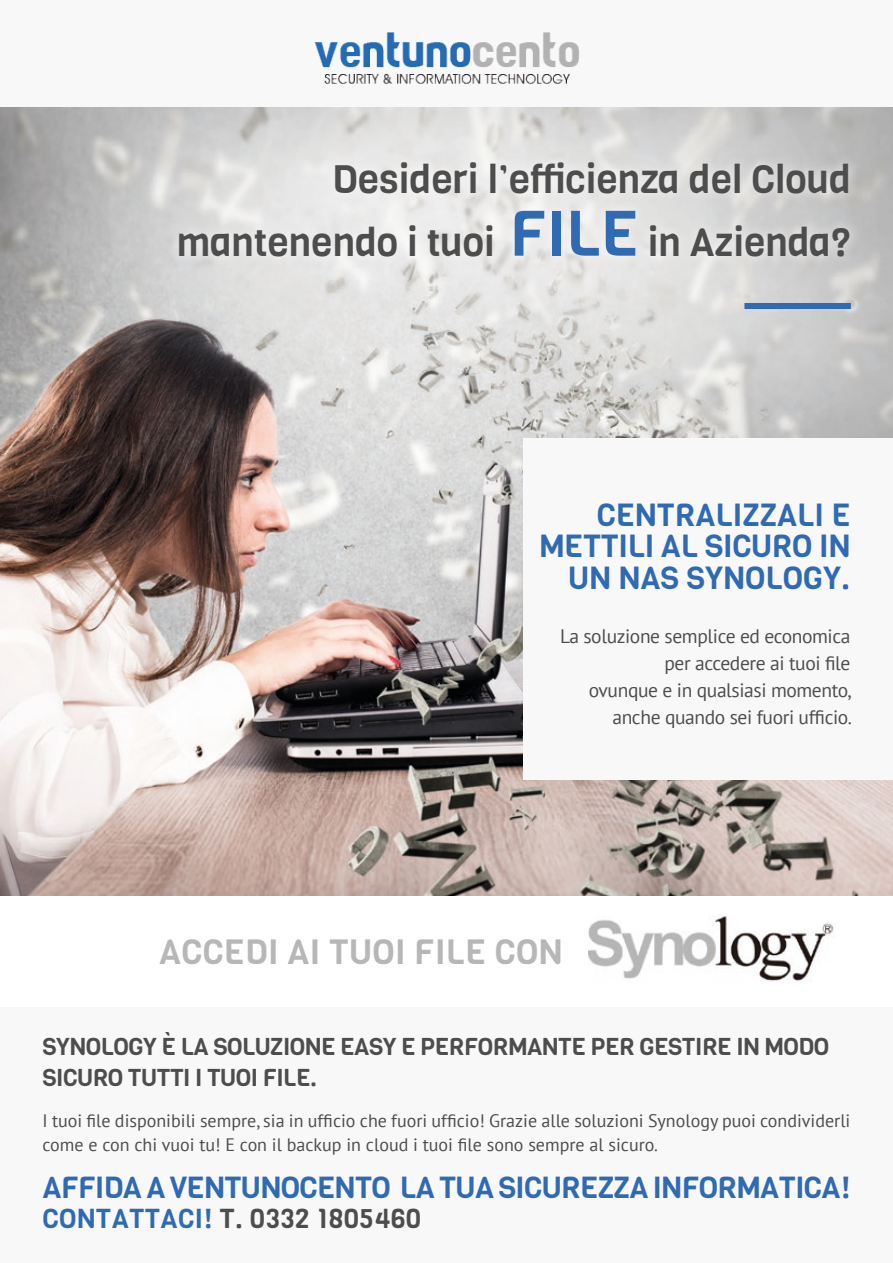
<style>
.page{position:relative;width:893px;height:1263px;background:#fff}
.page>*{position:absolute;margin:0;border:0;box-sizing:border-box;transform-origin:0 0}
.t1{font:39px/63px "Viga";color:#4e4d4d;text-align:right}
.t2{font:34.5px "Viga";letter-spacing:.01em;color:#b7b7b7}
.t3{font:31.5px/31.5px "Viga";color:#2f6ab2;text-align:right}
.t4{font:30px "Viga";letter-spacing:-.02em;color:#2f6ab2}
.t5{font:27px "Viga";letter-spacing:.01em;color:#4e4d4d}
.t6{font:24px/31.5px "Viga";letter-spacing:-.02em;color:#4e4d4d}
.t7{font:19.5px/27px "PT Sans";letter-spacing:-.02em;color:#4e4d4d;text-align:right}
.t8{font:18px/24px "PT Sans";color:#4e4d4d}
.s1{font-size:63px;color:#2f6ab2}
.s2{color:#2f6ab2}
</style>
<div class="page">
<img style="left:0;top:107px;width:893px;height:788px">
<div style="left:0;top:0;width:893px;height:106px;background:#f9f8f8"></div>
<img style="left:314px;top:32px;width:265px;height:52px">
<div style="left:0;top:1008px;width:893px;height:255px;background:#f9f8f8"></div>
<img style="left:589px;top:916px;width:245px;height:66px">
<div style="left:523px;top:438px;width:370px;height:342px;background:#f9f8f8"></div>
<div style="left:744px;top:303px;width:107px;height:6px;background:#2f6ab2"></div>
<div style="left:168px;top:151px;width:693px;height:117px;background:#fff;opacity:.75"></div>
<h1 class="t1" style="left:176px;top:148px;width:676px">Desideri l’efficienza del Cloud mantenendo i tuoi <span class="s1">FILE</span> in Azienda?</h1>
<h3 class="t3" style="left:539px;top:499px;width:313px">CENTRALIZZALI E<br>METTILI AL SICURO IN<br>UN NAS SYNOLOGY.</h3>
<p class="t7" style="left:560px;top:622px;width:293px">La soluzione semplice ed economica per accedere ai tuoi file<br>ovunque e in qualsiasi momento, anche quando sei fuori ufficio.</p>
<h2 class="t2" style="left:159px;top:929px;width:405px">ACCEDI AI TUOI FILE CON</h2>
<h3 class="t6" style="left:43px;top:1030px;width:788px">SYNOLOGY È LA SOLUZIONE EASY E PERFORMANTE PER GESTIRE IN MODO<br>SICURO TUTTI I TUOI FILE.</h3>
<p class="t8" style="left:43px;top:1108px;width:809px">I tuoi file disponibili sempre, sia in ufficio che fuori ufficio! Grazie alle soluzioni Synology puoi condividerli come e con chi vuoi tu! E con il backup in cloud i tuoi file sono sempre al sicuro.</p>
<h3 class="t4" style="left:43px;top:1168px;width:809px">AFFIDA A VENTUNOCENTO LA TUA SICUREZZA INFORMATICA!</h3>
<h3 class="t5" style="left:43px;top:1201px;width:380px"><span class="s2">CONTATTACI!</span> T. 0332 1805460</h3>
</div>
